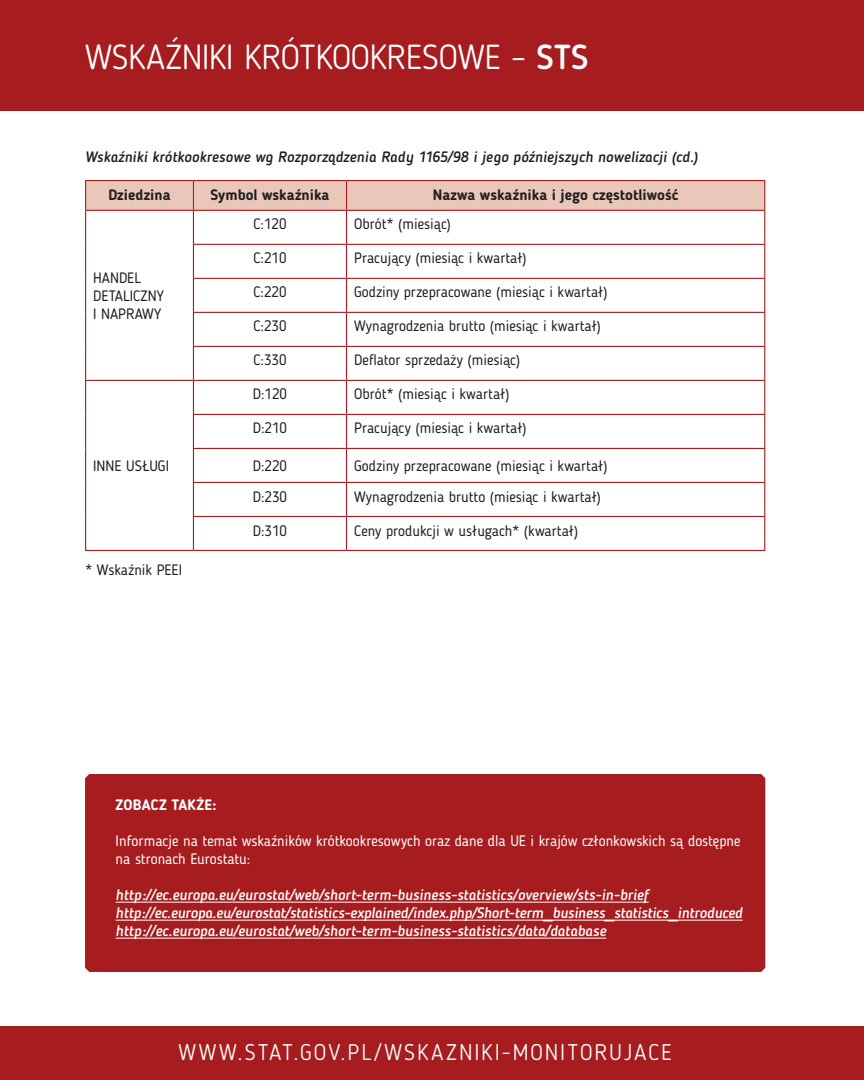
<style>
.page{position:relative;width:864px;height:1080px;background:#fff}
.page>*{position:absolute;margin:0;border:0;box-sizing:border-box;transform-origin:0 0}
.Section_spread_title{font:300 34.5px "Blogger Sans";letter-spacing:-.005em;color:#fff}
.Section_spread_title-2{font:300 22.5px "Blogger Sans";letter-spacing:.09em;color:#fff}
.t1{font:15px/18px "Blogger Sans";color:#231f20}
.t2{font:italic 500 15px "Blogger Sans";letter-spacing:-.005em;color:#fff}
.t3{font:15px/18px "Blogger Sans";color:#fff}
.t4{font:italic 500 15px "Blogger Sans";letter-spacing:.01em;color:#231f20}
.t5{font:700 15px "Blogger Sans";color:#231f20}
.Bottom_Bar_Headline{font:700 15px "Blogger Sans";letter-spacing:.01em;color:#fff}
.s1{font-weight:500}
</style>
<div class="page">
<div style="left:0;top:0;width:864px;height:111px;background:#a61c1f"></div>
<div style="left:0;top:1026px;width:864px;height:54px;background:#a61c1f"></div>
<hr style="left:85px;top:180px;width:108px;height:1px;background:#a61c1f">
<hr style="left:193px;top:180px;width:154px;height:1px;background:#a61c1f">
<hr style="left:347px;top:180px;width:418px;height:1px;background:#a61c1f">
<svg style="left:85px;top:181px;width:680px;height:29px;background:#e7c3b6"></svg>
<hr style="left:85px;top:210px;width:108px;height:1px;background:#a61c1f">
<hr style="left:85px;top:211px;width:1px;height:33px;background:#a61c1f">
<hr style="left:193px;top:210px;width:154px;height:1px;background:#a61c1f">
<hr style="left:193px;top:211px;width:1px;height:33px;background:#a61c1f">
<hr style="left:347px;top:210px;width:418px;height:1px;background:#a61c1f">
<hr style="left:346px;top:211px;width:1px;height:33px;background:#a61c1f">
<hr style="left:764px;top:211px;width:1px;height:33px;background:#a61c1f">
<hr style="left:85px;top:244px;width:1px;height:34px;background:#a61c1f">
<hr style="left:85px;top:278px;width:1px;height:34px;background:#a61c1f">
<hr style="left:85px;top:312px;width:1px;height:34px;background:#a61c1f">
<hr style="left:85px;top:346px;width:1px;height:34px;background:#a61c1f">
<hr style="left:85px;top:380px;width:108px;height:1px;background:#a61c1f">
<hr style="left:85px;top:381px;width:1px;height:33px;background:#a61c1f">
<hr style="left:85px;top:414px;width:1px;height:34px;background:#a61c1f">
<hr style="left:85px;top:448px;width:1px;height:34px;background:#a61c1f">
<hr style="left:85px;top:482px;width:1px;height:34px;background:#a61c1f">
<hr style="left:85px;top:516px;width:1px;height:34px;background:#a61c1f">
<hr style="left:193px;top:244px;width:154px;height:1px;background:#a61c1f">
<hr style="left:193px;top:245px;width:1px;height:33px;background:#a61c1f">
<hr style="left:347px;top:244px;width:418px;height:1px;background:#a61c1f">
<hr style="left:346px;top:245px;width:1px;height:33px;background:#a61c1f">
<hr style="left:764px;top:245px;width:1px;height:33px;background:#a61c1f">
<hr style="left:193px;top:278px;width:154px;height:1px;background:#a61c1f">
<hr style="left:193px;top:279px;width:1px;height:33px;background:#a61c1f">
<hr style="left:347px;top:278px;width:418px;height:1px;background:#a61c1f">
<hr style="left:346px;top:279px;width:1px;height:33px;background:#a61c1f">
<hr style="left:764px;top:279px;width:1px;height:33px;background:#a61c1f">
<hr style="left:193px;top:312px;width:154px;height:1px;background:#a61c1f">
<hr style="left:193px;top:313px;width:1px;height:33px;background:#a61c1f">
<hr style="left:347px;top:312px;width:418px;height:1px;background:#a61c1f">
<hr style="left:346px;top:313px;width:1px;height:33px;background:#a61c1f">
<hr style="left:764px;top:313px;width:1px;height:33px;background:#a61c1f">
<hr style="left:193px;top:346px;width:154px;height:1px;background:#a61c1f">
<hr style="left:193px;top:347px;width:1px;height:33px;background:#a61c1f">
<hr style="left:347px;top:346px;width:418px;height:1px;background:#a61c1f">
<hr style="left:346px;top:347px;width:1px;height:33px;background:#a61c1f">
<hr style="left:764px;top:347px;width:1px;height:33px;background:#a61c1f">
<hr style="left:193px;top:380px;width:154px;height:1px;background:#a61c1f">
<hr style="left:193px;top:381px;width:1px;height:33px;background:#a61c1f">
<hr style="left:347px;top:380px;width:418px;height:1px;background:#a61c1f">
<hr style="left:346px;top:381px;width:1px;height:33px;background:#a61c1f">
<hr style="left:764px;top:381px;width:1px;height:33px;background:#a61c1f">
<hr style="left:193px;top:414px;width:154px;height:1px;background:#a61c1f">
<hr style="left:193px;top:415px;width:1px;height:33px;background:#a61c1f">
<hr style="left:347px;top:414px;width:418px;height:1px;background:#a61c1f">
<hr style="left:346px;top:415px;width:1px;height:33px;background:#a61c1f">
<hr style="left:764px;top:415px;width:1px;height:33px;background:#a61c1f">
<hr style="left:193px;top:448px;width:154px;height:1px;background:#a61c1f">
<hr style="left:193px;top:449px;width:1px;height:33px;background:#a61c1f">
<hr style="left:347px;top:448px;width:418px;height:1px;background:#a61c1f">
<hr style="left:346px;top:449px;width:1px;height:33px;background:#a61c1f">
<hr style="left:764px;top:449px;width:1px;height:33px;background:#a61c1f">
<hr style="left:85px;top:550px;width:108px;height:1px;background:#a61c1f">
<hr style="left:193px;top:482px;width:154px;height:1px;background:#a61c1f">
<hr style="left:193px;top:483px;width:1px;height:33px;background:#a61c1f">
<hr style="left:347px;top:482px;width:418px;height:1px;background:#a61c1f">
<hr style="left:346px;top:483px;width:1px;height:33px;background:#a61c1f">
<hr style="left:764px;top:483px;width:1px;height:33px;background:#a61c1f">
<hr style="left:193px;top:516px;width:154px;height:1px;background:#a61c1f">
<hr style="left:193px;top:517px;width:1px;height:33px;background:#a61c1f">
<hr style="left:347px;top:516px;width:418px;height:1px;background:#a61c1f">
<hr style="left:346px;top:517px;width:1px;height:33px;background:#a61c1f">
<hr style="left:764px;top:517px;width:1px;height:33px;background:#a61c1f">
<hr style="left:193px;top:550px;width:154px;height:1px;background:#a61c1f">
<hr style="left:347px;top:550px;width:418px;height:1px;background:#a61c1f">
<div style="left:85px;top:774px;width:680px;height:198px;background:#a61c1f"></div>
<hr style="left:116px;top:902px;width:533px;height:1px;background:#fff">
<hr style="left:116px;top:920px;width:627px;height:1px;background:#fff">
<hr style="left:116px;top:938px;width:490px;height:1px;background:#fff">
<p class="Section_spread_title" style="left:85px;top:36px;width:505px">WSKAŹNIKI KRÓTKOOKRESOWE – <span class="s1">STS</span></p>
<p class="t4" style="left:85px;top:148px;width:614px">Wskaźniki krótkookresowe wg Rozporządzenia Rady 1165/98 i jego późniejszych nowelizacji (cd.)</p>
<p class="t5" style="left:108px;top:185px;width:64px">Dziedzina</p>
<p class="t5" style="left:211px;top:185px;width:120px">Symbol wskaźnika</p>
<p class="t5" style="left:433px;top:185px;width:247px">Nazwa wskaźnika i jego częstotliwość</p>
<p class="t1" style="left:93px;top:269px;width:72px">HANDEL<br>DETALICZNY<br>I NAPRAWY</p>
<p class="t1" style="left:93px;top:457px;width:77px">INNE USŁUGI</p>
<p class="t1" style="left:85px;top:560px;width:99px">* Wskaźnik PEEI</p>
<p class="t1" style="left:253px;top:215px;width:35px">C:120</p>
<p class="t1" style="left:354px;top:215px;width:98px">Obrót* (miesiąc)</p>
<p class="t1" style="left:253px;top:249px;width:35px">C:210</p>
<p class="t1" style="left:354px;top:249px;width:174px">Pracujący (miesiąc i kwartał)</p>
<p class="t1" style="left:253px;top:283px;width:35px">C:220</p>
<p class="t1" style="left:354px;top:283px;width:255px">Godziny przepracowane (miesiąc i kwartał)</p>
<p class="t1" style="left:253px;top:317px;width:35px">C:230</p>
<p class="t1" style="left:354px;top:317px;width:248px">Wynagrodzenia brutto (miesiąc i kwartał)</p>
<p class="t1" style="left:253px;top:351px;width:35px">C:330</p>
<p class="t1" style="left:354px;top:351px;width:168px">Deflator sprzedaży (miesiąc)</p>
<p class="t1" style="left:253px;top:385px;width:36px">D:120</p>
<p class="t1" style="left:354px;top:385px;width:157px">Obrót* (miesiąc i kwartał)</p>
<p class="t1" style="left:253px;top:419px;width:36px">D:210</p>
<p class="t1" style="left:354px;top:419px;width:174px">Pracujący (miesiąc i kwartał)</p>
<p class="t1" style="left:253px;top:457px;width:36px">D:220</p>
<p class="t1" style="left:354px;top:457px;width:255px">Godziny przepracowane (miesiąc i kwartał)</p>
<p class="t1" style="left:253px;top:487px;width:36px">D:230</p>
<p class="t1" style="left:354px;top:487px;width:248px">Wynagrodzenia brutto (miesiąc i kwartał)</p>
<p class="t1" style="left:253px;top:521px;width:36px">D:310</p>
<p class="t1" style="left:354px;top:521px;width:225px">Ceny produkcji w usługach* (kwartał)</p>
<p class="Bottom_Bar_Headline" style="left:116px;top:796px;width:102px">ZOBACZ TAKŻE:</p>
<p class="t3" style="left:116px;top:832px;width:627px">Informacje na temat wskaźników krótkookresowych oraz dane dla UE i krajów członkowskich są dostępne na stronach Eurostatu:</p>
<p class="t2" style="left:116px;top:886px;width:535px">http://ec.europa.eu/eurostat/web/short-term-business-statistics/overview/sts-in-brief</p>
<p class="t2" style="left:116px;top:904px;width:628px">http://ec.europa.eu/eurostat/statistics-explained/index.php/Short-term_business_statistics_introduced</p>
<p class="t2" style="left:116px;top:922px;width:492px">http://ec.europa.eu/eurostat/web/short-term-business-statistics/data/database</p>
<p class="Section_spread_title-2" style="left:178px;top:1039px;width:495px">WWW.STAT.GOV.PL/WSKAZNIKI-MONITORUJACE</p>
</div>
